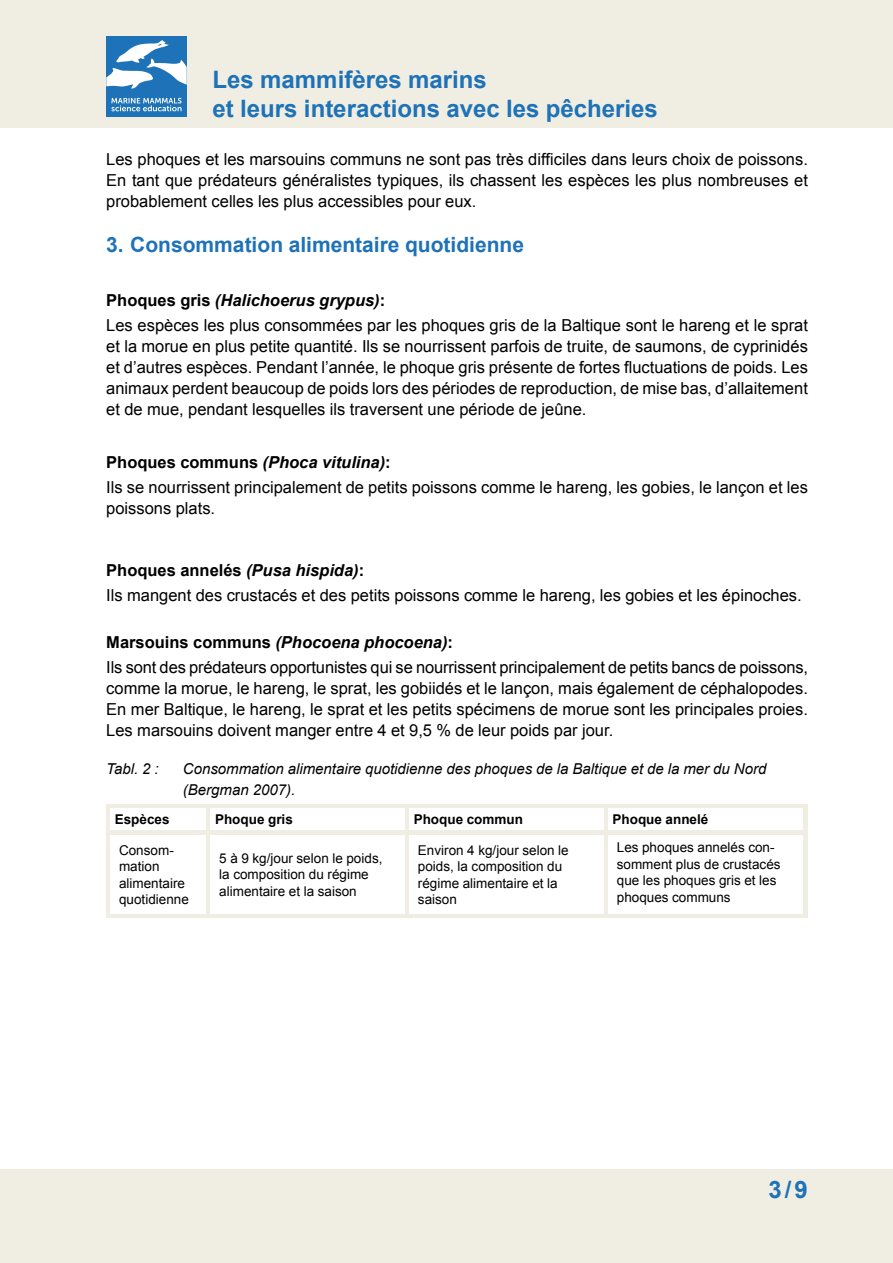
<style>
.page{position:relative;width:893px;height:1263px;background:#fff}
.page>*{position:absolute;margin:0;border:0;box-sizing:border-box;transform-origin:0 0}
.t1{font:700 24px/28.5px "Arial";color:#1e72b8}
.t2{font:700 21px "Arial";color:#1e72b8}
.t3{font:16.5px/21px "Arial";color:#000}
.t4{font:italic 15px/21px "Arial";color:#000}
.t5{font:13.5px/16.5px "Arial";color:#000}
.t6{font:700 13.5px "Arial";color:#000}
.s1{font-weight:700}
.s2{font-weight:700;font-style:italic}
</style>
<div class="page">
<div style="left:0;top:0;width:893px;height:128px;background:#f0eee2"></div>
<div style="left:0;top:1169px;width:893px;height:94px;background:#f0eee2"></div>
<div style="left:106px;top:36px;width:81px;height:81px;background:#1e72b8"></div>
<svg style="left:106px;top:40px;width:81px;height:49px"></svg>
<svg style="left:111px;top:98px;width:71px;height:13px"></svg>
<div style="left:106px;top:804px;width:702px;height:114px;background:#f0eee2"></div>
<div style="left:111px;top:808px;width:95px;height:22px;background:#fff"></div>
<div style="left:111px;top:835px;width:95px;height:79px;background:#fff"></div>
<div style="left:409px;top:835px;width:195px;height:79px;background:#fff"></div>
<div style="left:211px;top:835px;width:194px;height:79px;background:#fff"></div>
<div style="left:409px;top:808px;width:195px;height:22px;background:#fff"></div>
<div style="left:211px;top:808px;width:194px;height:22px;background:#fff"></div>
<div style="left:608px;top:835px;width:195px;height:79px;background:#fff"></div>
<div style="left:608px;top:808px;width:195px;height:22px;background:#fff"></div>
<h1 class="t1" style="left:213px;top:67px;width:447px">Les mammifères marins<br>et leurs interactions avec les pêcheries</h1>
<p class="t3" style="left:106px;top:149px;width:703px;text-align:justify">Les phoques et les marsouins communs ne sont pas très difficiles dans leurs choix de poissons.<br>En tant que prédateurs généralistes typiques, ils chassent les espèces les plus nombreuses et probablement celles les plus accessibles pour eux.</p>
<p class="t2" style="left:106px;top:231px;width:419px">3. Consommation alimentaire quotidienne</p>
<p class="t3" style="left:106px;top:288px;width:703px;line-height:25.2px"><span class="s1">Phoques gris</span> <span class="s2">(Halichoerus grypus)</span><span class="s1">:<br></span>Les espèces les plus consommées par les phoques gris de la Baltique sont le hareng et le sprat</p>
<p class="t3" style="left:106px;top:336px;width:703px;text-align:justify">et la morue en plus petite quantité. Ils se nourrissent parfois de truite, de saumons, de cyprinidés et d’autres espèces. Pendant l’année, le phoque gris présente de fortes fluctuations de poids. Les animaux perdent beaucoup de poids lors des périodes de reproduction, de mise bas, d’allaitement et de mue, pendant lesquelles ils traversent une période de jeûne.</p>
<p class="t3" style="left:106px;top:450px;width:703px;line-height:25.2px"><span class="s1">Phoques communs</span> <span class="s2">(Phoca vitulina)</span><span class="s1">:<br></span>Ils se nourrissent principalement de petits poissons comme le hareng, les gobies, le lançon et les</p>
<p class="t3" style="left:106px;top:498px;width:110px">poissons plats.</p>
<p class="t3" style="left:106px;top:558px;width:697px;line-height:25.2px"><span class="s1">Phoques annelés</span> <span class="s2">(Pusa hispida)</span><span class="s1">:<br></span>Ils mangent des crustacés et des petits poissons comme le hareng, les gobies et les épinoches.</p>
<p class="t3" style="left:106px;top:630px;width:703px;line-height:25.2px"><span class="s1">Marsouins communs</span> <span class="s2">(Phocoena phocoena)</span><span class="s1">:<br></span>Ils sont des prédateurs opportunistes qui se nourrissent principalement de petits bancs de poissons,</p>
<p class="t3" style="left:106px;top:678px;width:703px;text-align:justify">comme la morue, le hareng, le sprat, les gobiidés et le lançon, mais également de céphalopodes.<br>En mer Baltique, le hareng, le sprat et les petits spécimens de morue sont les principales proies.<br>Les marsouins doivent manger entre 4 et 9,5 % de leur poids par jour.</p>
<p class="t4" style="left:106px;top:759px;width:54px">Tabl. 2 :</p>
<p class="t4" style="left:183px;top:759px;width:585px">Consommation alimentaire quotidienne des phoques de la Baltique et de la mer du Nord (Bergman 2007).</p>
<p class="t6" style="left:115px;top:810px;width:56px">Espèces</p>
<p class="t5" style="left:119px;top:842px;width:71px">Consom&shy;mation alimentaire quotidienne</p>
<p class="t5" style="left:418px;top:842px;width:152px">Environ 4 kg/jour selon le poids, la composition du régime alimentaire et la saison</p>
<p class="t6" style="left:215px;top:810px;width:79px">Phoque gris</p>
<p class="t6" style="left:414px;top:810px;width:111px">Phoque commun</p>
<p class="t5" style="left:219px;top:850px;width:165px">5 à 9 kg/jour selon le poids, la composition du régime alimentaire et la saison</p>
<p class="t6" style="left:613px;top:810px;width:97px">Phoque annelé</p>
<p class="t5" style="left:617px;top:840px;width:165px">Les phoques annelés con&shy;somment plus de crustacés que les phoques gris et les phoques communs</p>
<h1 class="t1" style="left:769px;top:1176px;width:41px">3/9</h1>
</div>
